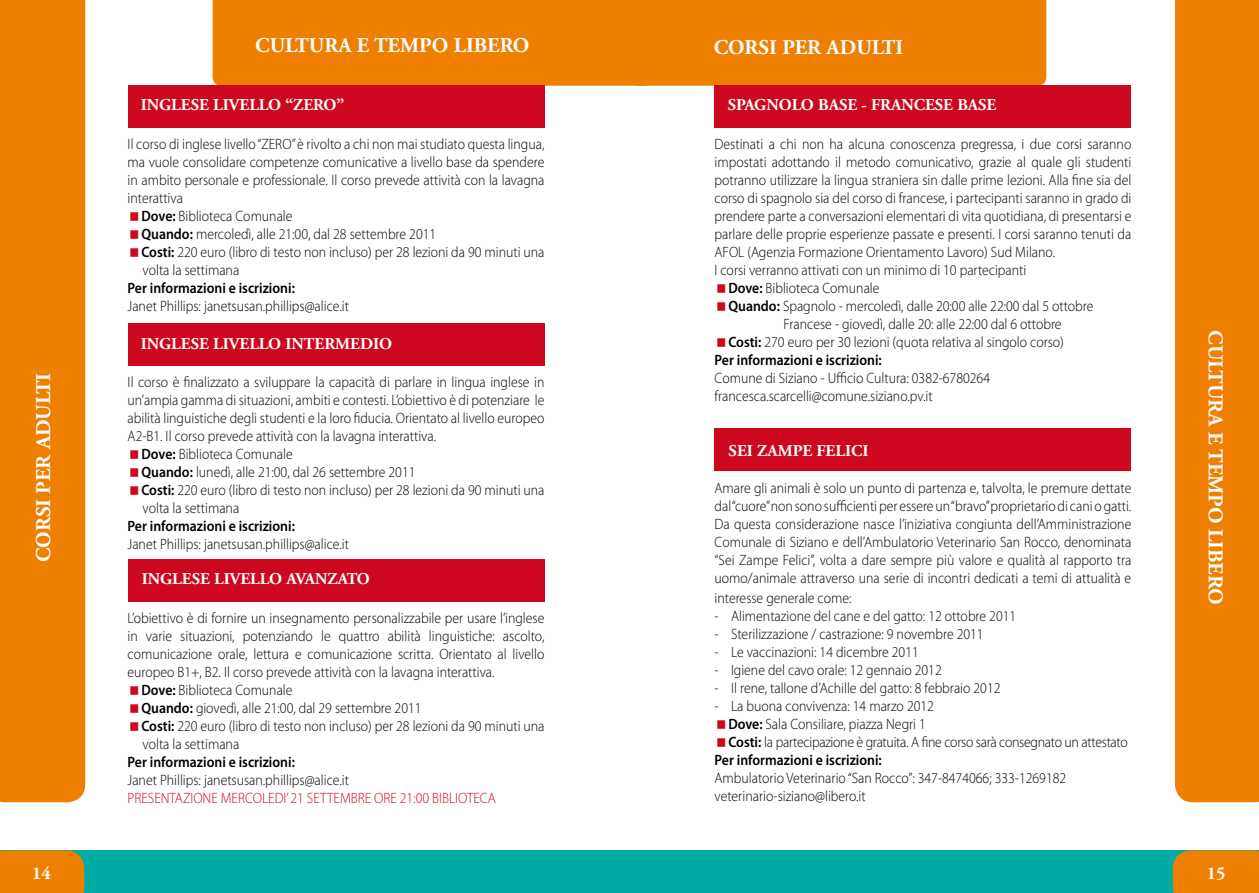
<style>
.page{position:relative;width:1259px;height:893px;background:#fff}
.page>*{position:absolute;margin:0;border:0;box-sizing:border-box;transform-origin:0 0}
.t1{font:700 21px "Adobe Garamond";color:#fff}
.t2{font:700 18px "Adobe Garamond";color:#fff}
.t3{font:700 16.5px "Adobe Garamond";color:#fff}
.t4{font:300 15px/18px "Myriad Pro";color:#000;scale:.92 1}
.t5{font:600 15px "Myriad Pro";color:#000;scale:.92 1}
.t6{font:300 15px "Myriad Pro";letter-spacing:-.02em;color:#000;scale:.92 1}
.t7{font:300 15px "Myriad Pro";color:#cd071e;scale:.92 1}
.s1{font-weight:600}
</style>
<div class="page">
<div style="left:0;top:850px;width:629px;height:43px;background:#00aba4"></div>
<div style="left:0;top:850px;width:84px;height:43px;background:#ee7f00"></div>
<div style="left:0;top:0;width:85px;height:802px;background:#ee7f00"></div>
<div style="left:629px;top:850px;width:630px;height:43px;background:#00aba4"></div>
<div style="left:1172px;top:850px;width:87px;height:43px;background:#ee7f00"></div>
<div style="left:213px;top:0;width:833px;height:86px;background:#ee7f00"></div>
<div style="left:1175px;top:0;width:84px;height:802px;background:#ee7f00"></div>
<div style="left:714px;top:38px;width:290px;height:22px;background:#ee7f00"></div>
<div style="left:128px;top:85px;width:416px;height:43px;background:#cd071e"></div>
<div style="left:714px;top:85px;width:417px;height:43px;background:#cd071e"></div>
<div style="left:128px;top:323px;width:416px;height:43px;background:#cd071e"></div>
<div style="left:128px;top:559px;width:416px;height:43px;background:#cd071e"></div>
<div style="left:714px;top:429px;width:417px;height:42px;background:#cd071e"></div>
<h1 class="t1" style="left:32px;top:562px;width:191px;rotate:-90deg">CORSI PER ADULTI</h1>
<p class="t2" style="left:32px;top:863px;width:20px">14</p>
<h1 class="t1" style="left:255px;top:34px;width:30px">CULTURA</h1>
<h1 class="t1" style="left:357px;top:34px;width:33px">E TEMPO</h1>
<h1 class="t1" style="left:454px;top:34px;width:14px">LIBERO</h1>
<h1 class="t1" style="left:714px;top:36px;width:191px">CORSI PER ADULTI</h1>
<p class="t3" style="left:141px;top:95px;width:205px">INGLESE LIVELLO “ZERO”</p>
<p class="t3" style="left:727px;top:95px;width:270px">SPAGNOLO BASE - FRANCESE BASE</p>
<p class="t4" style="left:128px;top:136px;width:454px">Il corso di inglese livello “ZERO” è rivolto a chi non mai studiato questa lingua,</p>
<p class="t4" style="left:128px;top:154px;width:454px">ma vuole consolidare competenze comunicative a livello base da spendere</p>
<p class="t4" style="left:128px;top:172px;width:454px">in ambito personale e professionale. Il corso prevede attività con la lavagna</p>
<p class="t4" style="left:128px;top:190px;width:62px">interattiva</p>
<p class="t4" style="left:141px;top:208px;width:166px"><span class="s1">Dove:</span> Biblioteca Comunale</p>
<p class="t4" style="left:141px;top:226px;width:322px"><span class="s1">Quando:</span> mercoledì, alle 21:00, dal 28 settembre 2011</p>
<p class="t4" style="left:141px;top:244px;width:440px"><span class="s1">Costi:</span> 220 euro (libro di testo non incluso) per 28 lezioni da 90 minuti una</p>
<p class="t4" style="left:143px;top:262px;width:107px">volta la settimana</p>
<p class="t5" style="left:128px;top:280px;width:183px">Per informazioni e iscrizioni:</p>
<p class="t4" style="left:128px;top:298px;width:242px">Janet Phillips: janetsusan.phillips@alice.it</p>
<p class="t3" style="left:141px;top:335px;width:253px">INGLESE LIVELLO INTERMEDIO</p>
<p class="t4" style="left:128px;top:373px;width:454px">Il corso è finalizzato a sviluppare la capacità di parlare in lingua inglese in</p>
<p class="t4" style="left:128px;top:391px;width:454px">un’ampia gamma di situazioni, ambiti e contesti. L’obiettivo è di potenziare le</p>
<p class="t4" style="left:128px;top:409px;width:454px">abilità linguistiche degli studenti e la loro fiducia. Orientato al livello europeo</p>
<p class="t4" style="left:128px;top:427px;width:337px">A2-B1. Il corso prevede attività con la lavagna interattiva.</p>
<p class="t4" style="left:141px;top:445px;width:166px"><span class="s1">Dove:</span> Biblioteca Comunale</p>
<p class="t4" style="left:141px;top:463px;width:299px"><span class="s1">Quando:</span> lunedì, alle 21:00, dal 26 settembre 2011</p>
<p class="t4" style="left:141px;top:481px;width:440px"><span class="s1">Costi:</span> 220 euro (libro di testo non incluso) per 28 lezioni da 90 minuti una</p>
<p class="t4" style="left:143px;top:499px;width:107px">volta la settimana</p>
<p class="t5" style="left:128px;top:518px;width:183px">Per informazioni e iscrizioni:</p>
<p class="t4" style="left:128px;top:535px;width:242px">Janet Phillips: janetsusan.phillips@alice.it</p>
<p class="t3" style="left:142px;top:570px;width:230px">INGLESE LIVELLO AVANZATO</p>
<p class="t4" style="left:128px;top:610px;width:454px">L’obiettivo è di fornire un insegnamento personalizzabile per usare l’inglese</p>
<p class="t4" style="left:128px;top:628px;width:454px">in varie situazioni, potenziando le quattro abilità linguistiche: ascolto,</p>
<p class="t4" style="left:128px;top:646px;width:454px">comunicazione orale, lettura e comunicazione scritta. Orientato al livello</p>
<p class="t4" style="left:128px;top:664px;width:400px">europeo B1+, B2. Il corso prevede attività con la lavagna interattiva.</p>
<p class="t4" style="left:141px;top:682px;width:166px"><span class="s1">Dove:</span> Biblioteca Comunale</p>
<p class="t4" style="left:141px;top:700px;width:306px"><span class="s1">Quando:</span> giovedì, alle 21:00, dal 29 settembre 2011</p>
<p class="t4" style="left:141px;top:718px;width:440px"><span class="s1">Costi:</span> 220 euro (libro di testo non incluso) per 28 lezioni da 90 minuti una</p>
<p class="t4" style="left:143px;top:736px;width:107px">volta la settimana</p>
<p class="t5" style="left:128px;top:754px;width:183px">Per informazioni e iscrizioni:</p>
<p class="t4" style="left:128px;top:772px;width:242px">Janet Phillips: janetsusan.phillips@alice.it</p>
<p class="t7" style="left:128px;top:790px;width:402px">PRESENTAZIONE MERCOLEDI’ 21 SETTEMBRE ORE 21:00 BIBLIOTECA</p>
<p class="t4" style="left:714px;top:136px;width:454px">Destinati a chi non ha alcuna conoscenza pregressa, i due corsi saranno</p>
<p class="t4" style="left:714px;top:154px;width:454px">impostati adottando il metodo comunicativo, grazie al quale gli studenti</p>
<p class="t4" style="left:714px;top:172px;width:454px">potranno utilizzare la lingua straniera sin dalle prime lezioni. Alla fine sia del</p>
<p class="t4" style="left:714px;top:190px;width:454px">corso di spagnolo sia del corso di francese, i partecipanti saranno in grado di</p>
<p class="t4" style="left:714px;top:208px;width:454px">prendere parte a conversazioni elementari di vita quotidiana, di presentarsi e</p>
<p class="t4" style="left:714px;top:226px;width:454px">parlare delle proprie esperienze passate e presenti. I corsi saranno tenuti da</p>
<p class="t4" style="left:714px;top:244px;width:372px">AFOL (Agenzia Formazione Orientamento Lavoro) Sud Milano.</p>
<p class="t4" style="left:714px;top:262px;width:340px">I corsi verranno attivati con un minimo di 10 partecipanti</p>
<p class="t4" style="left:728px;top:280px;width:166px"><span class="s1">Dove:</span> Biblioteca Comunale</p>
<p class="t4" style="left:728px;top:298px;width:398px"><span class="s1">Quando:</span> Spagnolo - mercoledì, dalle 20:00 alle 22:00 dal 5 ottobre</p>
<p class="t4" style="left:783px;top:316px;width:304px">Francese - giovedì, dalle 20: alle 22:00 dal 6 ottobre</p>
<p class="t4" style="left:728px;top:334px;width:366px"><span class="s1">Costi:</span> 270 euro per 30 lezioni (quota relativa al singolo corso)</p>
<p class="t5" style="left:714px;top:352px;width:183px">Per informazioni e iscrizioni:</p>
<p class="t4" style="left:714px;top:370px;width:301px">Comune di Siziano - Ufficio Cultura: 0382-6780264 francesca.scarcelli@comune.siziano.pv.it</p>
<p class="t3" style="left:728px;top:442px;width:9px">SEI</p>
<p class="t3" style="left:757px;top:442px;width:12px">ZAMPE</p>
<p class="t3" style="left:816px;top:442px;width:10px">FELICI</p>
<p class="t4" style="left:714px;top:480px;width:454px;text-align:justify">Amare gli animali è solo un punto di partenza e, talvolta, le premure dettate dal “cuore” non sono sufficienti per essere un “bravo” proprietario di cani o gatti.<br>Da questa considerazione nasce l’iniziativa congiunta dell’Amministrazione Comunale di Siziano e dell’Ambulatorio Veterinario San Rocco, denominata “Sei Zampe Felici”, volta a dare sempre più valore e qualità al rapporto tra uomo/animale attraverso una serie di incontri dedicati a temi di attualità e</p>
<p class="t4" style="left:714px;top:589px;width:150px">interesse generale come:</p>
<p class="t4" style="left:714px;top:607px;width:329px">- Alimentazione del cane e del gatto: 12 ottobre 2011</p>
<p class="t4" style="left:714px;top:625px;width:294px">- Sterilizzazione / castrazione: 9 novembre 2011</p>
<p class="t4" style="left:714px;top:643px;width:224px">- Le vaccinazioni: 14 dicembre 2011</p>
<p class="t4" style="left:714px;top:661px;width:248px">- Igiene del cavo orale: 12 gennaio 2012</p>
<p class="t4" style="left:714px;top:679px;width:312px">- Il rene, tallone d’Achille del gatto: 8 febbraio 2012</p>
<p class="t4" style="left:714px;top:697px;width:240px">- La buona convivenza: 14 marzo 2012</p>
<p class="t4" style="left:728px;top:715px;width:216px"><span class="s1">Dove:</span> Sala Consiliare, piazza Negri 1</p>
<p class="t6" style="left:728px;top:734px;width:436px"><span class="s1">Costi:</span> la partecipazione è gratuita. A fine corso sarà consegnato un attestato</p>
<p class="t5" style="left:714px;top:752px;width:183px">Per informazioni e iscrizioni:</p>
<p class="t4" style="left:714px;top:769px;width:384px">Ambulatorio Veterinario “San Rocco”: 347-8474066; 333-1269182 veterinario-siziano@libero.it</p>
<h1 class="t1" style="left:1226px;top:330px;width:275px;rotate:90deg">CULTURAE TEMPOLIBERO</h1>
<p class="t2" style="left:1206px;top:863px;width:20px">15</p>
</div>
